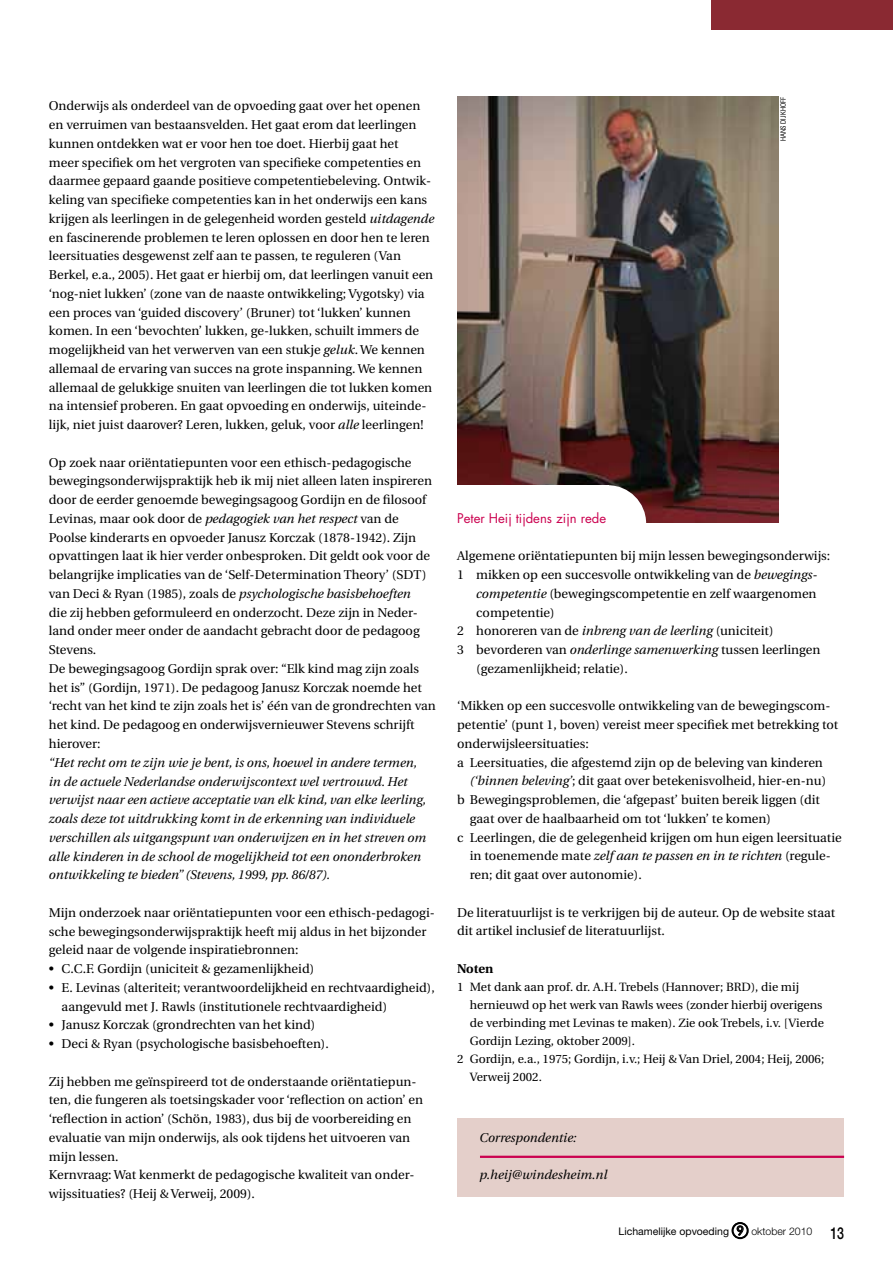
<style>
.page{position:relative;width:893px;height:1263px;background:#fff}
.page>*{position:absolute;margin:0;border:0;box-sizing:border-box;transform-origin:0 0}
.t1{font:13.05px "Futura";color:#cb004f}
.t2{font:12.75px/18.8px "Utopia";color:#000}
.t3{font:italic 12.75px/18.8px "Utopia";color:#000}
.t4{font:700 12.75px "Utopia";color:#000}
.t5{font:12px "Utopia";color:#000}
.t6{font:10.5px "Helvetica Neue";color:#000}
.t7{font:7.5px "Imago";letter-spacing:.025em;color:#000;scale:.8 1}
.s1{font-style:italic}
.s2{font-style:normal}
.s3{font-family:"European Pi One";font-size:16.5px}
.s4{font-weight:300}
.s5{font-weight:500;font-size:16.5px}
</style>
<div class="page">
<div style="left:711px;top:0;width:182px;height:30px;background:#8a2932"></div>
<div style="left:457px;top:1119px;width:387px;height:78px;background:#e4cfca"></div>
<hr style="left:480px;top:1156px;width:364px;height:2px;background:#cb004f">
<svg style="left:731px;top:1222px;width:18px;height:17px"></svg>
<img style="left:457px;top:97px;width:321px;height:426px">
<div style="left:451px;top:485px;width:158px;height:55px;background:#fff"></div>
<div style="left:570px;top:485px;width:76px;height:77px;background:#fff;border-radius:50%"></div>
<p class="t2" style="left:49px;top:97px;width:387px">Onderwijs als onderdeel van de opvoeding gaat over het openen en verruimen van bestaansvelden. Het gaat erom dat leerlingen kunnen ontdekken wat er voor hen toe doet. Hierbij gaat het<br>meer specifiek om het vergroten van specifieke competenties en daarmee gepaard gaande positieve competentiebeleving. Ontwik&shy;keling van specifieke competenties kan in het onderwijs een kans krijgen als leerlingen in de gelegenheid worden gesteld <span class="s1">uitdagende </span>en fascinerende problemen te leren oplossen en door hen te leren leersituaties desgewenst zelf aan te passen, te reguleren (Van Berkel, e.a., 2005). Het gaat er hierbij om, dat leerlingen vanuit een ‘nog-niet lukken’ (zone van de naaste ontwikkeling; Vygotsky) via een proces van ‘guided discovery’ (Bruner) tot ‘lukken’ kunnen komen. In een ‘bevochten’ lukken, ge-lukken, schuilt immers de mogelijkheid van het verwerven van een stukje <span class="s1">geluk</span>. We kennen allemaal de ervaring van succes na grote inspanning. We kennen allemaal de gelukkige snuiten van leerlingen die tot lukken komen na intensief proberen. En gaat opvoeding en onderwijs, uiteinde&shy;lijk, niet juist daarover? Leren, lukken, geluk, voor <span class="s1">alle</span> leerlingen!</p>
<p class="t2" style="left:49px;top:453px;width:388px">Op zoek naar oriëntatiepunten voor een ethisch-pedagogische bewegingsonderwijspraktijk heb ik mij niet alleen laten inspireren door de eerder genoemde bewegingsagoog Gordijn en de filosoof Levinas, maar ook door de <span class="s1">pedagogiek van het respect</span> van de Poolse kinderarts en opvoeder Janusz Korczak (1878-1942). Zijn opvattingen laat ik hier verder onbesproken. Dit geldt ook voor de belangrijke implicaties van de ‘Self-Determination Theory’ (SDT) van Deci &amp; Ryan (1985), zoals de <span class="s1">psychologische basisbehoeften<br></span>die zij hebben geformuleerd en onderzocht. Deze zijn in Neder&shy;land onder meer onder de aandacht gebracht door de pedagoog Stevens.<br>De bewegingsagoog Gordijn sprak over: “Elk kind mag zijn zoals het is” (Gordijn, 1971). De pedagoog Janusz Korczak noemde het ‘recht van het kind te zijn zoals het is’ één van de grondrechten van het kind. De pedagoog en onderwijsvernieuwer Stevens schrijft hierover:</p>
<p class="t3" style="left:49px;top:753px;width:379px">“Het recht om te zijn wie je bent, is ons, hoewel in andere termen, in de actuele Nederlandse onderwijscontext wel vertrouwd. Het verwijst naar een actieve acceptatie van elk kind, van elke leerling, zoals deze tot uitdrukking komt in de erkenning van individuele verschillen als uitgangspunt van onderwijzen en in het streven om alle kinderen in de school de mogelijkheid tot een ononderbroken ontwikkeling te bieden” (Stevens, 1999, pp. 86/87).</p>
<p class="t2" style="left:49px;top:903px;width:387px">Mijn onderzoek naar oriëntatiepunten voor een ethisch-pedagogi&shy;sche bewegingsonderwijspraktijk heeft mij aldus in het bijzonder geleid naar de volgende inspiratiebronnen:</p>
<p class="t2" style="left:49px;top:960px;width:267px">• C.C.F. Gordijn (uniciteit &amp; gezamenlijkheid)</p>
<p class="t2" style="left:62px;top:978px;width:375px;text-indent:-13px">• E. Levinas (alteriteit; verantwoordelijkheid en rechtvaardigheid), aangevuld met J. Rawls (institutionele rechtvaardigheid)</p>
<p class="t2" style="left:49px;top:1016px;width:268px">• Janusz Korczak (grondrechten van het kind)</p>
<p class="t2" style="left:49px;top:1035px;width:281px">• Deci &amp; Ryan (psychologische basisbehoeften).</p>
<p class="t2" style="left:49px;top:1072px;width:376px">Zij hebben me geïnspireerd tot de onderstaande oriëntatiepun&shy;ten, die fungeren als toetsingskader voor ‘reflection on action’ en ‘reflection in action’ (Schön, 1983), dus bij de voorbereiding en evaluatie van mijn onderwijs, als ook tijdens het uitvoeren van mijn lessen.<br>Kernvraag: Wat kenmerkt de pedagogische kwaliteit van onder&shy;wijssituaties? (Heij &amp; Verweij, 2009).</p>
<p class="t7" style="left:779px;top:141px;width:56px;rotate:-90deg">hans dijkhoff</p>
<p class="t1" style="left:457px;top:510px;width:150px">Peter Heij tijdens zijn rede</p>
<p class="t2" style="left:457px;top:547px;width:375px">Algemene oriëntatiepunten bij mijn lessen bewegingsonderwijs:</p>
<p class="t2" style="left:457px;top:566px;width:362px">1 mikken op een succesvolle ontwikkeling van de <span class="s1">bewegings-</span></p>
<p class="t2" style="left:476px;top:584px;width:342px"><span class="s1">competentie</span> (bewegingscompetentie en zelf waargenomen</p>
<p class="t2" style="left:476px;top:603px;width:80px">competentie)</p>
<p class="t2" style="left:457px;top:622px;width:318px">2 honoreren van de <span class="s1">inbreng van de leerling</span> (uniciteit)</p>
<p class="t2" style="left:457px;top:641px;width:365px">3 bevorderen van <span class="s1">onderlinge samenwerking</span> tussen leerlingen</p>
<p class="t2" style="left:476px;top:659px;width:153px">(gezamenlijkheid; relatie).</p>
<p class="t2" style="left:457px;top:697px;width:383px">‘Mikken op een succesvolle ontwikkeling van de bewegingscom&shy;petentie’ (punt 1, boven) vereist meer specifiek met betrekking tot onderwijsleersituaties:<br>a Leersituaties, die afgestemd zijn op de beleving van kinderen</p>
<p class="t2" style="left:470px;top:772px;width:358px"><span class="s1">(‘binnen beleving’</span>; dit gaat over betekenisvolheid, hier-en-nu)</p>
<p class="t2" style="left:457px;top:791px;width:364px">b Bewegingsproblemen, die ‘afgepast’ buiten bereik liggen (dit</p>
<p class="t2" style="left:470px;top:809px;width:303px">gaat over de haalbaarheid om tot ‘lukken’ te komen)</p>
<p class="t2" style="left:457px;top:828px;width:386px">c Leerlingen, die de gelegenheid krijgen om hun eigen leersituatie</p>
<p class="t3" style="left:470px;top:847px;width:362px"><span class="s2">in toenemende mate</span> zelf aan te passen en in te richten <span class="s2">(regule-</span></p>
<p class="t2" style="left:470px;top:866px;width:173px">ren; dit gaat over autonomie).</p>
<p class="t2" style="left:457px;top:903px;width:380px">De literatuurlijst is te verkrijgen bij de auteur. Op de website staat dit artikel inclusief de literatuurlijst.</p>
<p class="t4" style="left:457px;top:961px;width:38px">Noten</p>
<p class="t5" style="left:457px;top:980px;width:343px">1 Met dank aan prof. dr. A.H. Trebels (Hannover; BRD), die mij</p>
<p class="t5" style="left:470px;top:998px;width:354px">hernieuwd op het werk van Rawls wees (zonder hierbij overigens</p>
<p class="t5" style="left:470px;top:1016px;width:356px">de verbinding met Levinas te maken). Zie ook Trebels, i.v. [Vierde</p>
<p class="t5" style="left:470px;top:1034px;width:167px">Gordijn Lezing, oktober 2009].</p>
<p class="t5" style="left:457px;top:1052px;width:369px">2 Gordijn, e.a., 1975; Gordijn, i.v.; Heij &amp; Van Driel, 2004; Heij, 2006;</p>
<p class="t5" style="left:470px;top:1070px;width:74px">Verweij 2002.</p>
<p class="t3" style="left:480px;top:1128px;width:98px">Correspondentie:</p>
<p class="t3" style="left:480px;top:1166px;width:129px">p.heij@windesheim.nl</p>
<p class="t6" style="left:618px;top:1225px;width:227px">Lichamelijke opvoeding <span class="s3">i</span> <span class="s4">oktober 2010</span> <span class="s5">13</span></p>
</div>
